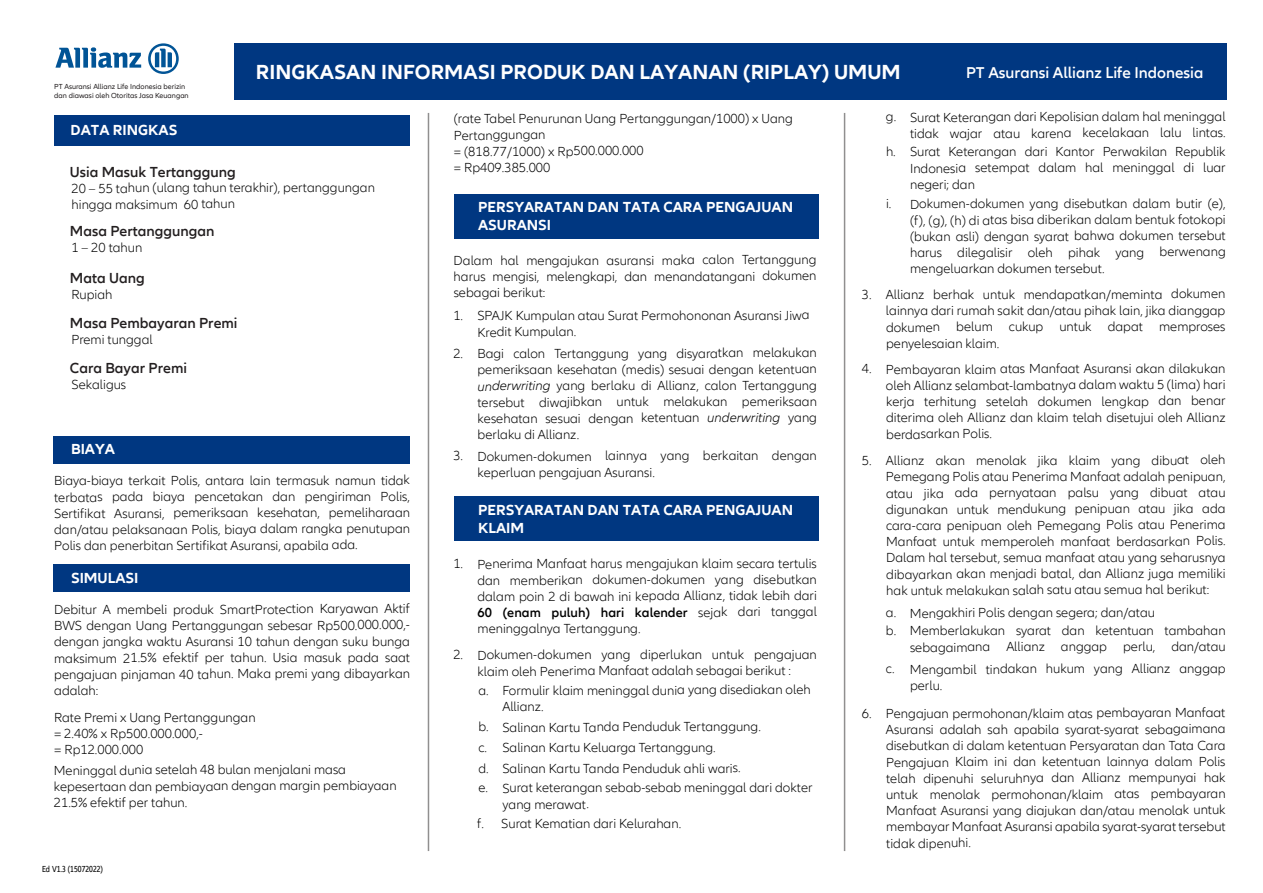
<style>
.page{position:relative;width:1263px;height:893px;background:#fff}
.page>*{position:absolute;margin:0;border:0;box-sizing:border-box;transform-origin:0 0}
.t1{font:700 21px "Allianz Neo";color:#fff}
.t2{font:600 16.2px "Allianz Neo";color:#fff}
.t3{font:700 15px/18px "Allianz Neo";color:#fff}
.t4{font:600 15px "Allianz Neo";color:#231f20}
.t5{font:300 13.5px/16.2px "Allianz Neo";letter-spacing:-.005em;color:#000;text-align:justify}
.t6{font:condensed 9px "Allianz Neo";color:#000}
.t7{font:7.5px/9px "Allianz Neo";color:#231f20}
.s1{font-style:italic}
.s2{font-weight:600}
</style>
<div class="page">
<div style="left:54px;top:115px;width:355px;height:31px;background:#003781"></div>
<div style="left:234px;top:43px;width:992px;height:56px;background:#003781"></div>
<svg style="left:55px;top:47px;width:86px;height:21px"></svg>
<svg style="left:148px;top:43px;width:31px;height:31px"></svg>
<hr style="left:428px;top:113px;width:1px;height:738px;background:#908f8f">
<hr style="left:844px;top:113px;width:1px;height:738px;background:#908f8f">
<div style="left:53px;top:436px;width:357px;height:27px;background:#003781"></div>
<div style="left:53px;top:565px;width:357px;height:27px;background:#003781"></div>
<div style="left:454px;top:194px;width:364px;height:44px;background:#003781"></div>
<div style="left:454px;top:497px;width:364px;height:44px;background:#003781"></div>
<p class="t7" style="left:54px;top:82px;width:136px">PT Asuransi Allianz Life Indonesia berizin dan diawasi oleh Otoritas Jasa Keuangan</p>
<h1 class="t1" style="left:256px;top:60px;width:646px">RINGKASAN INFORMASI PRODUK DAN LAYANAN (RIPLAY) UMUM</h1>
<p class="t2" style="left:966px;top:63px;width:239px">PT Asuransi Allianz Life Indonesia</p>
<p class="t3" style="left:71px;top:121px;width:108px">DATA RINGKAS</p>
<p class="t4" style="left:70px;top:163px;width:167px">Usia Masuk Tertanggung</p>
<p class="t5" style="left:71px;top:180px;width:305px">20 – 55 tahun (ulang tahun terakhir), pertanggungan hingga maksimum 60 tahun</p>
<p class="t4" style="left:70px;top:222px;width:146px">Masa Pertanggungan</p>
<p class="t5" style="left:71px;top:239px;width:72px">1 – 20 tahun</p>
<p class="t4" style="left:70px;top:270px;width:76px">Mata Uang</p>
<p class="t5" style="left:71px;top:287px;width:43px">Rupiah</p>
<p class="t4" style="left:70px;top:314px;width:169px">Masa Pembayaran Premi</p>
<p class="t5" style="left:71px;top:332px;width:83px">Premi tunggal</p>
<p class="t4" style="left:70px;top:360px;width:119px">Cara Bayar Premi</p>
<p class="t5" style="left:71px;top:377px;width:56px">Sekaligus</p>
<p class="t3" style="left:71px;top:440px;width:46px">BIAYA</p>
<p class="t5" style="left:54px;top:473px;width:358px">Biaya-biaya terkait Polis, antara lain termasuk namun tidak terbatas pada biaya pencetakan dan pengiriman Polis, Sertifikat Asuransi, pemeriksaan kesehatan, pemeliharaan dan/atau pelaksanaan Polis, biaya dalam rangka penutupan Polis dan penerbitan Sertifikat Asuransi, apabila ada.</p>
<p class="t3" style="left:71px;top:569px;width:69px">SIMULASI</p>
<p class="t5" style="left:54px;top:601px;width:358px">Debitur A membeli produk SmartProtection Karyawan Aktif BWS dengan Uang Pertanggungan sebesar Rp500.000.000,- dengan jangka waktu Asuransi 10 tahun dengan suku bunga maksimum 21.5% efektif per tahun. Usia masuk pada saat pengajuan pinjaman 40 tahun. Maka premi yang dibayarkan adalah:</p>
<p class="t5" style="left:54px;top:710px;width:203px;text-align:left">Rate Premi x Uang Pertanggungan = 2.40% x Rp500.000.000,-<br>= Rp12.000.000</p>
<p class="t5" style="left:54px;top:762px;width:344px;text-align:left">Meninggal dunia setelah 48 bulan menjalani masa kepesertaan dan pembiayaan dengan margin pembiayaan<br>21.5% efektif per tahun.</p>
<p class="t6" style="left:42px;top:863px;width:62px">Ed V1.3 (15072022)</p>
<p class="t5" style="left:454px;top:111px;width:341px;text-align:left">(rate Tabel Penurunan Uang Pertanggungan/1000) x Uang<br>Pertanggungan<br>= (818.77/1000) x Rp500.000.000<br>= Rp409.385.000</p>
<p class="t3" style="left:478px;top:198px;width:317px">PERSYARATAN DAN TATA CARA PENGAJUAN<br>ASURANSI</p>
<p class="t5" style="left:454px;top:252px;width:364px">Dalam hal mengajukan asuransi maka calon Tertanggung harus mengisi, melengkapi, dan menandatangani dokumen sebagai berikut:</p>
<p class="t5" style="left:477px;top:308px;width:334px;text-indent:-24px">1. SPAJK Kumpulan atau Surat Permohononan Asuransi Jiwa<br>Kredit Kumpulan.</p>
<p class="t5" style="left:477px;top:345px;width:341px;text-indent:-24px">2. Bagi calon Tertanggung yang disyaratkan melakukan pemeriksaan kesehatan (medis) sesuai dengan ketentuan <span class="s1">underwriting</span> yang berlaku di Allianz, calon Tertanggung tersebut diwajibkan untuk melakukan pemeriksaan kesehatan sesuai dengan ketentuan <span class="s1">underwriting</span> yang berlaku di Allianz.</p>
<p class="t5" style="left:477px;top:448px;width:341px;text-indent:-24px">3. Dokumen-dokumen lainnya yang berkaitan dengan keperluan pengajuan Asuransi.</p>
<p class="t3" style="left:478px;top:501px;width:317px">PERSYARATAN DAN TATA CARA PENGAJUAN<br>KLAIM</p>
<p class="t5" style="left:477px;top:556px;width:341px;text-indent:-24px">1. Penerima Manfaat harus mengajukan klaim secara tertulis dan memberikan dokumen-dokumen yang disebutkan dalam poin 2 di bawah ini kepada Allianz, tidak lebih dari <span class="s2">60 (enam puluh) hari kalender</span> sejak dari tanggal meninggalnya Tertanggung.</p>
<p class="t5" style="left:453px;top:647px;width:365px;text-align:center">2. Dokumen-dokumen yang diperlukan untuk pengajuan klaim oleh Penerima Manfaat adalah sebagai berikut :</p>
<p class="t5" style="left:502px;top:682px;width:310px;text-indent:-24px">a. Formulir klaim meninggal dunia yang disediakan oleh<br>Allianz.</p>
<p class="t5" style="left:478px;top:719px;width:284px">b. Salinan Kartu Tanda Penduduk Tertanggung.</p>
<p class="t5" style="left:478px;top:737px;width:264px;line-height:20.9px">c. Salinan Kartu Keluarga Tertanggung.<br>d. Salinan Kartu Tanda Penduduk ahli waris.</p>
<p class="t5" style="left:502px;top:780px;width:312px;text-indent:-24px">e. Surat keterangan sebab-sebab meninggal dari dokter yang merawat.</p>
<p class="t5" style="left:477px;top:815px;width:205px">f. Surat Kematian dari Kelurahan.</p>
<p class="t5" style="left:886px;top:109px;width:341px;text-align:right">g. Surat Keterangan dari Kepolisian dalam hal meninggal tidak wajar atau karena kecelakaan lalu lintas.</p>
<p class="t5" style="left:910px;top:144px;width:317px;text-indent:-24px">h. Surat Keterangan dari Kantor Perwakilan Republik Indonesia setempat dalam hal meninggal di luar negeri; dan</p>
<p class="t5" style="left:910px;top:196px;width:317px;text-indent:-24px">i. Dokumen-dokumen yang disebutkan dalam butir (e), (f), (g), (h) di atas bisa diberikan dalam bentuk fotokopi (bukan asli) dengan syarat bahwa dokumen tersebut harus dilegalisir oleh pihak yang berwenang mengeluarkan dokumen tersebut.</p>
<p class="t5" style="left:886px;top:286px;width:341px;text-indent:-24px">3. Allianz berhak untuk mendapatkan/meminta dokumen lainnya dari rumah sakit dan/atau pihak lain, jika dianggap dokumen belum cukup untuk dapat memproses penyelesaian klaim.</p>
<p class="t5" style="left:886px;top:361px;width:341px;text-indent:-24px">4. Pembayaran klaim atas Manfaat Asuransi akan dilakukan oleh Allianz selambat-lambatnya dalam waktu 5 (lima) hari kerja terhitung setelah dokumen lengkap dan benar diterima oleh Allianz dan klaim telah disetujui oleh Allianz berdasarkan Polis.</p>
<p class="t5" style="left:886px;top:453px;width:341px;text-indent:-24px">5. Allianz akan menolak jika klaim yang dibuat oleh Pemegang Polis atau Penerima Manfaat adalah penipuan, atau jika ada pernyataan palsu yang dibuat atau digunakan untuk mendukung penipuan atau jika ada cara-cara penipuan oleh Pemegang Polis atau Penerima Manfaat untuk memperoleh manfaat berdasarkan Polis.<br>Dalam hal tersebut, semua manfaat atau yang seharusnya dibayarkan akan menjadi batal, dan Allianz juga memiliki hak untuk melakukan salah satu atau semua hal berikut:</p>
<p class="t5" style="left:886px;top:604px;width:341px;line-height:17.9px">a. Mengakhiri Polis dengan segera; dan/atau<br>b. Memberlakukan syarat dan ketentuan tambahan</p>
<p class="t5" style="left:886px;top:636px;width:341px;line-height:22.2px;text-align:right">sebagaimana Allianz anggap perlu, dan/atau<br>c. Mengambil tindakan hukum yang Allianz anggap</p>
<p class="t5" style="left:910px;top:678px;width:34px">perlu.</p>
<p class="t5" style="left:886px;top:705px;width:341px;text-indent:-24px">6. Pengajuan permohonan/klaim atas pembayaran Manfaat Asuransi adalah sah apabila syarat-syarat sebagaimana disebutkan di dalam ketentuan Persyaratan dan Tata Cara Pengajuan Klaim ini dan ketentuan lainnya dalam Polis telah dipenuhi seluruhnya dan Allianz mempunyai hak untuk menolak permohonan/klaim atas pembayaran Manfaat Asuransi yang diajukan dan/atau menolak untuk membayar Manfaat Asuransi apabila syarat-syarat tersebut tidak dipenuhi.</p>
</div>
